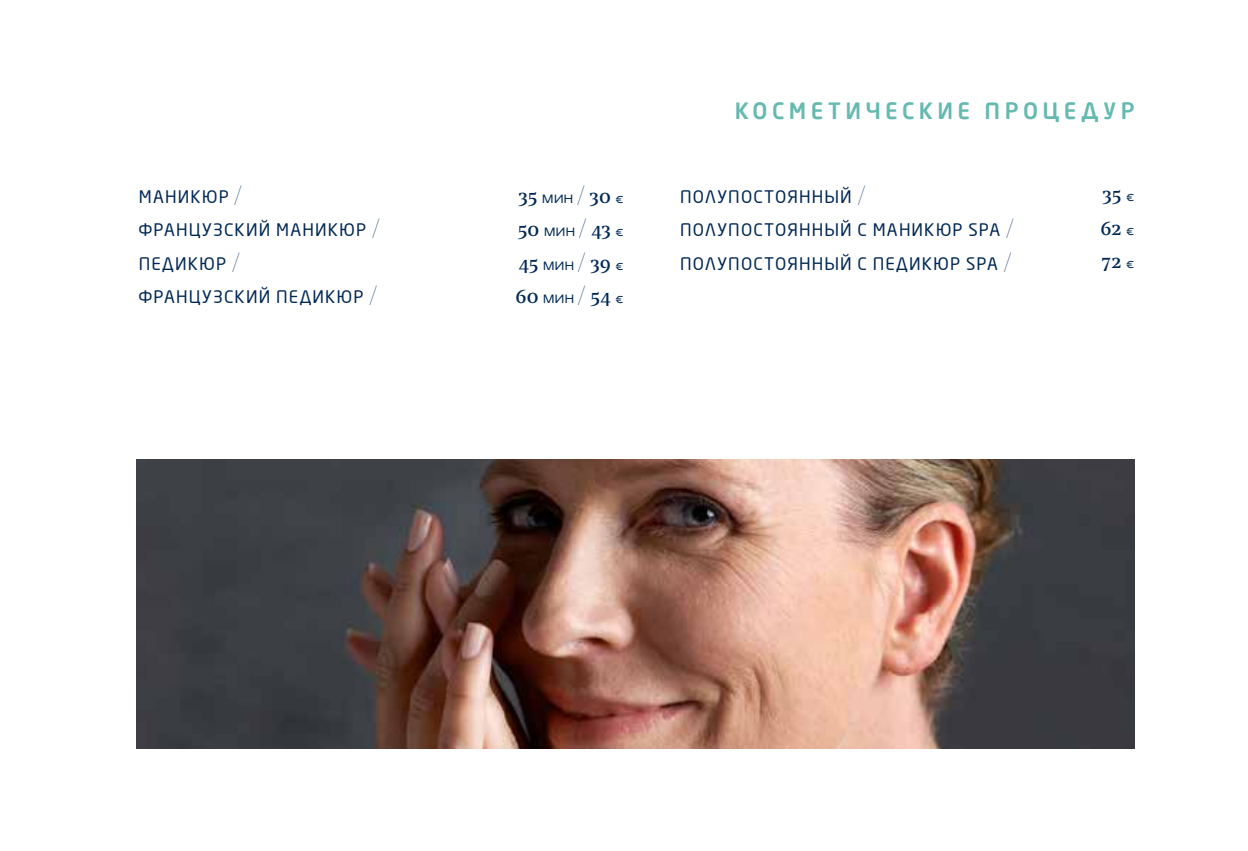
<style>
.page{position:relative;width:1248px;height:851px;background:#fff}
.page>*{position:absolute;margin:0;border:0;box-sizing:border-box;transform-origin:0 0}
.t1{font:500 22px "Neo Sans Cyr";letter-spacing:.2em;color:#65baaf}
.t2{font:20px "Noe Text";letter-spacing:-.01em;color:#002856}
.t3{font:17px "Neo Sans Cyr";letter-spacing:.065em;color:#002856}
.s1{font-family:"Noe Display";font-size:22px}
.s2{font-family:"Echoes Sans";font-weight:300;font-size:14px}
</style>
<div class="page">
<img style="left:136px;top:459px;width:998px;height:289px">
<p class="t3" style="left:139px;top:187px;width:105px">МАНИКЮР <span class="s1">/</span></p>
<p class="t2" style="left:518px;top:181px;width:107px">35 <span class="s2">МИН</span> <span class="s1">/</span> 30 <span class="s2">€</span></p>
<p class="t3" style="left:139px;top:220px;width:243px">ФРАНЦУЗСКИЙ МАНИКЮР <span class="s1">/</span></p>
<p class="t2" style="left:518px;top:214px;width:107px">50 <span class="s2">МИН</span> <span class="s1">/</span> 43 <span class="s2">€</span></p>
<p class="t3" style="left:139px;top:254px;width:103px">ПЕДИКЮР <span class="s1">/</span></p>
<p class="t2" style="left:518px;top:248px;width:107px">45 <span class="s2">МИН</span> <span class="s1">/</span> 39 <span class="s2">€</span></p>
<p class="t3" style="left:139px;top:287px;width:240px">ФРАНЦУЗСКИЙ ПЕДИКЮР <span class="s1">/</span></p>
<p class="t2" style="left:515px;top:281px;width:110px">60 <span class="s2">МИН</span> <span class="s1">/</span> 54 <span class="s2">€</span></p>
<p class="t1" style="left:734px;top:98px;width:401px">КОСМЕТИЧЕСКИЕ ПРОЦЕДУР</p>
<p class="t3" style="left:680px;top:187px;width:187px">ПОЛУПОСТОЯННЫЙ <span class="s1">/</span></p>
<p class="t2" style="left:1102px;top:179px;width:34px">35 <span class="s2">€</span></p>
<p class="t3" style="left:680px;top:220px;width:335px">ПОЛУПОСТОЯННЫЙ С МАНИКЮР SPA <span class="s1">/</span></p>
<p class="t2" style="left:1100px;top:213px;width:35px">62 <span class="s2">€</span></p>
<p class="t3" style="left:680px;top:254px;width:333px">ПОЛУПОСТОЯННЫЙ С ПЕДИКЮР SPA <span class="s1">/</span></p>
<p class="t2" style="left:1101px;top:246px;width:35px">72 <span class="s2">€</span></p>
</div>
